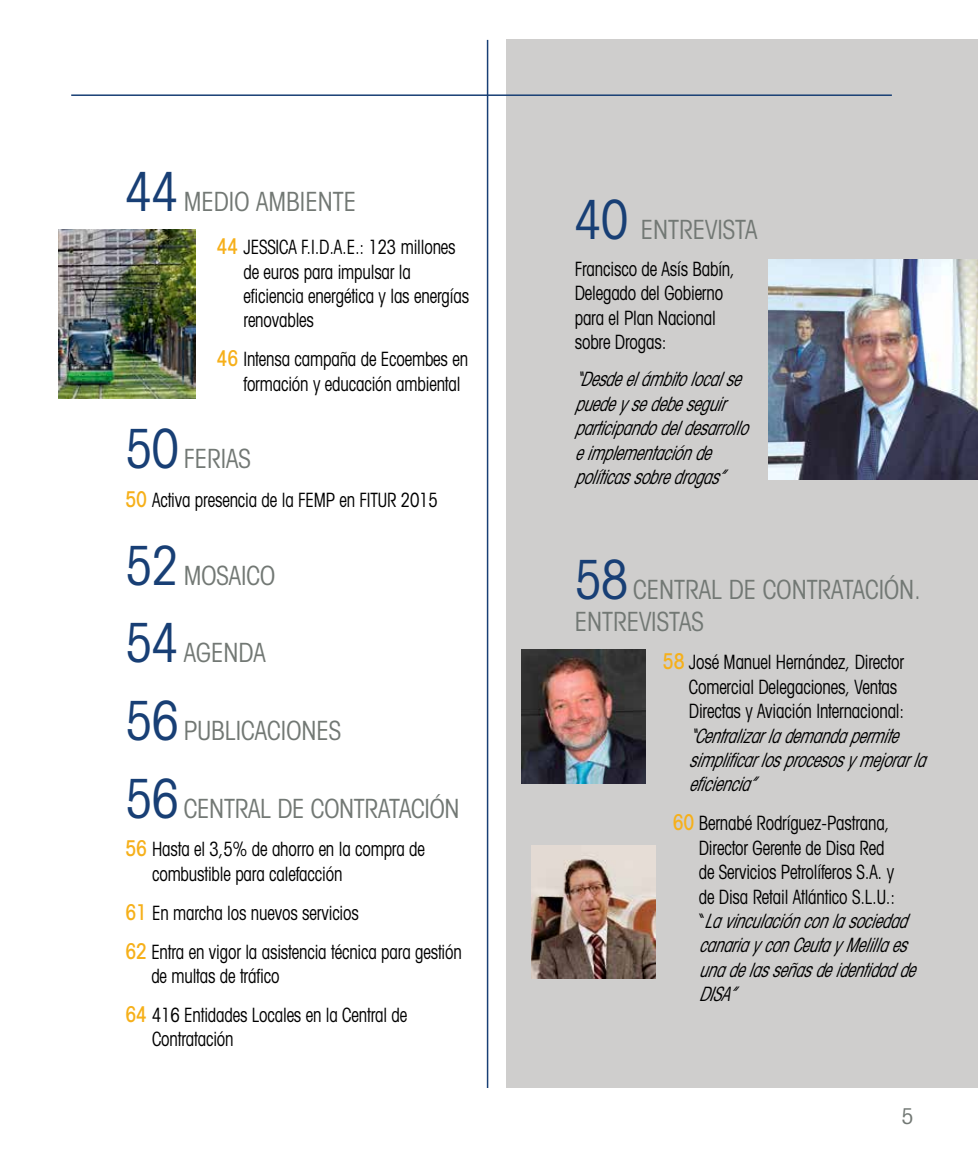
<style>
.page{position:relative;width:978px;height:1149px;background:#fff}
.page>*{position:absolute;margin:0;border:0;box-sizing:border-box;transform-origin:0 0}
.t1{font:condensed 26.4px/31.8px "Avant Garde";color:#727874;scale:.93 1}
.t2{font:condensed 21.75px "Avant Garde";color:#727874}
.t3{font:condensed 19.65px/24.3px "Avant Garde";letter-spacing:-.01em;color:#000;scale:.86 1}
.t4{font:italic condensed 19.65px/24.3px "Avant Garde";color:#000;scale:.86 1}
.s1{font-size:54px;color:#183f75}
.s2{font-weight:500;font-size:21.75px;color:#f6b01a}
.s3{font-style:italic}
</style>
<div class="page">
<div style="left:506px;top:40px;width:472px;height:1047px;background:#cfcecd"></div>
<hr style="left:71px;top:94px;width:821px;height:2px;background:#183f75">
<hr style="left:487px;top:40px;width:1px;height:1047px;background:#183f75">
<img style="left:58px;top:230px;width:138px;height:168px">
<img style="left:768px;top:259px;width:210px;height:220px">
<img style="left:522px;top:649px;width:124px;height:133px">
<img style="left:531px;top:845px;width:125px;height:133px">
<h1 class="t1" style="left:125px;top:185px;width:249px"><span class="s1">44</span> MEDIO AMBIENTE</h1>
<p class="t3" style="left:243px;top:234px;width:264px;text-indent:-27px"><span class="s2">44</span> JESSICA F.I.D.A.E.: 123 millones de euros para impulsar la eficiencia energética y las energías renovables</p>
<p class="t3" style="left:243px;top:346px;width:263px;text-indent:-27px"><span class="s2">46</span> Intensa campaña de Ecoembes en formación y educación ambiental</p>
<h1 class="t1" style="left:125px;top:442px;width:136px"><span class="s1">50</span> FERIAS</h1>
<p class="t3" style="left:125px;top:487px;width:365px"><span class="s2">50</span> Activa presencia de la FEMP en FITUR 2015</p>
<h1 class="t1" style="left:125px;top:558px;width:163px"><span class="s1">52</span> MOSAICO</h1>
<h1 class="t1" style="left:125px;top:636px;width:152px"><span class="s1">54</span> AGENDA</h1>
<h1 class="t1" style="left:125px;top:713px;width:233px"><span class="s1">56</span> PUBLICACIONES</h1>
<h1 class="t1" style="left:125px;top:791px;width:361px"><span class="s1">56</span> CENTRAL DE CONTRATACIÓN</h1>
<p class="t3" style="left:152px;top:836px;width:319px;text-indent:-27px"><span class="s2">56</span> Hasta el 3,5% de ahorro en la compra de combustible para calefacción</p>
<p class="t3" style="left:125px;top:892px;width:393px;line-height:38.8px"><span class="s2">61</span> En marcha los nuevos servicios<br><span class="s2">62</span> Entra en vigor la asistencia técnica para gestión</p>
<p class="t3" style="left:125px;top:955px;width:329px;line-height:38.8px;text-indent:26px">de multas de tráfico<br><span class="s2">64</span> 416 Entidades Locales en la Central de</p>
<p class="t3" style="left:152px;top:1026px;width:96px">Contratación</p>
<h1 class="t1" style="left:575px;top:213px;width:198px"><span class="s1">40</span> ENTREVISTA</h1>
<p class="t3" style="left:575px;top:256px;width:188px">Francisco de Asís Babín,<br>Delegado del Gobierno para el Plan Nacional sobre Drogas:</p>
<p class="t4" style="left:575px;top:366px;width:212px">“Desdeelámbitolocalse puedey sedebeseguir participandodeldesarrollo eimplementaciónde políticassobredrogas”</p>
<h1 class="t1" style="left:575px;top:572px;width:374px"><span class="s1">58</span> CENTRAL DE CONTRATACIÓN.<br>ENTREVISTAs</h1>
<p class="t3" style="left:689px;top:649px;width:252px;text-indent:-26px"><span class="s2">58</span> José Manuel Hernández, Director<br>Comercial Delegaciones, Ventas<br>Directas y Aviación Internacional:</p>
<p class="t4" style="left:689px;top:722px;width:286px">“Centralizarlademandapermite simplificarlosprocesosy mejorarla eficiencia”</p>
<p class="t3" style="left:699px;top:810px;width:263px;text-indent:-26px"><span class="s2">60</span> Bernabé Rodríguez-Pastrana,<br>Director Gerente de Disa Red<br>de Servicios Petrolíferos S.A. y<br>de Disa Retail Atlántico S.L.U.:<br>“ <span class="s3">Lavinculaciónconlasociedad canariay conCeutay Melillaes unadelasseñasdeidentidadde<br>DISA”</span></p>
<p class="t2" style="left:901px;top:1101px;width:14px">5</p>
</div>
